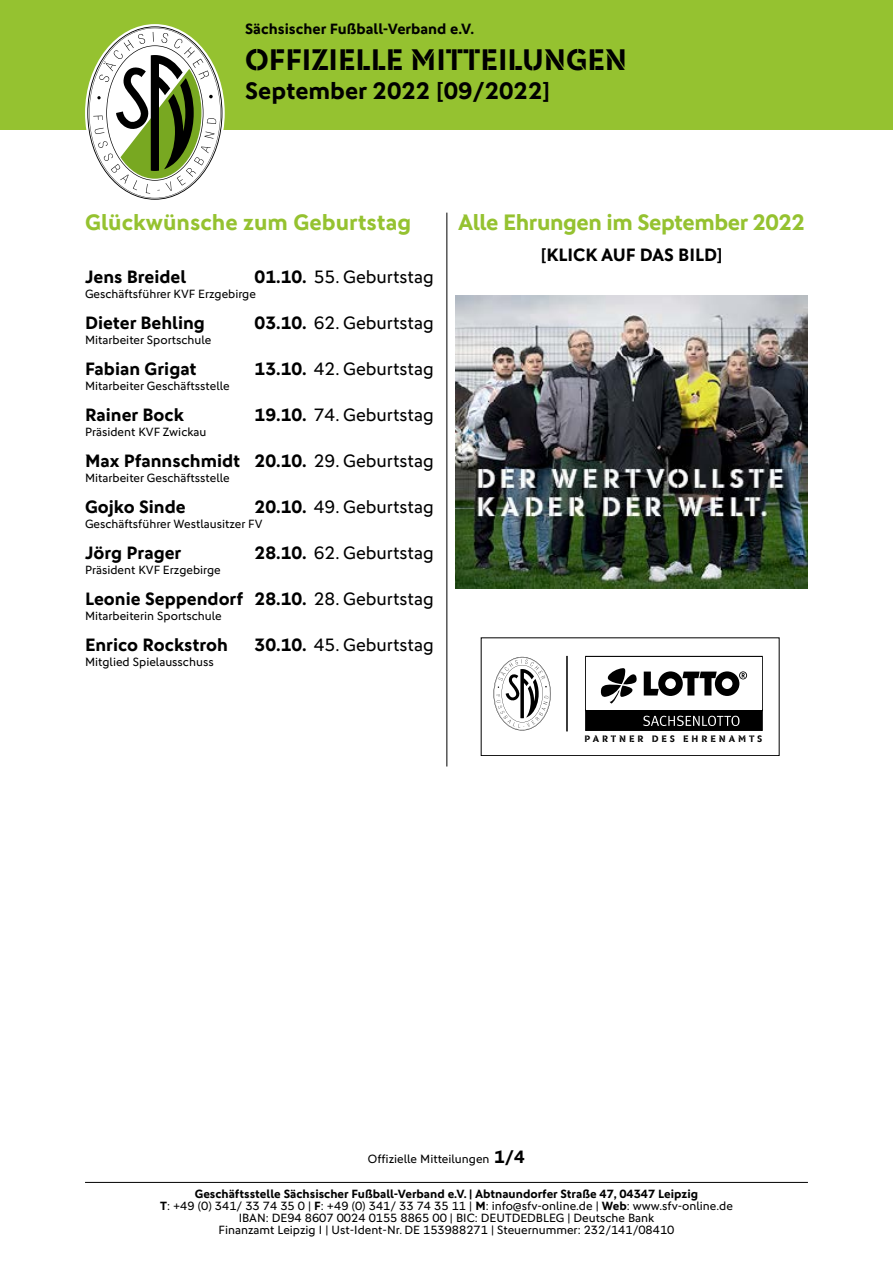
<style>
.page{position:relative;width:893px;height:1263px;background:#fff}
.page>*{position:absolute;margin:0;border:0;box-sizing:border-box;transform-origin:0 0}
.t1{font:30px "DFB Stencil";color:#000}
.t2{font:700 24px "DFB Sans";color:#000}
.t3{font:700 22.5px "DFB Sans";letter-spacing:-.01em;color:#95c230}
.t4{font:700 18px "DFB Sans";color:#000}
.t5{font:18px "DFB Sans";color:#000}
.t6{font:700 15px "DFB Sans";color:#000}
.t7{font:12px/12px "DFB Sans";color:#000;text-align:center}
.t8{font:9.45px "DFB Stencil";letter-spacing:.305em;color:#000}
.s1{font-weight:700}
.s2{font-weight:400}
.s3{font-weight:700;font-size:18px}
</style>
<div class="page">
<div style="left:0;top:0;width:893px;height:130px;background:#95c230"></div>
<svg style="left:87px;top:26px;width:135px;height:174px"></svg>
<hr style="left:85px;top:1182px;width:723px;height:1px;background:#000">
<hr style="left:566px;top:656px;width:2px;height:75px;background:#000">
<svg style="left:585px;top:656px;width:178px;height:75px"></svg>
<div style="left:481px;top:637px;width:298px;height:119px;border:1px solid #000"></div>
<svg style="left:493px;top:657px;width:58px;height:73px"></svg>
<hr style="left:446px;top:213px;width:1px;height:553px;background:#000">
<img style="left:455px;top:295px;width:353px;height:294px">
<p class="t6" style="left:245px;top:20px;width:230px">Sächsischer Fußball-Verband e.V.</p>
<h1 class="t1" style="left:245px;top:42px;width:383px">OFFIZIELLE MITTEILUNGEN</h1>
<h2 class="t2" style="left:245px;top:77px;width:306px">September 2022 [09/2022]</h2>
<h3 class="t3" style="left:85px;top:209px;width:328px">Glückwünsche zum Geburtstag</h3>
<h3 class="t4" style="left:85px;top:266px;width:103px">Jens Breidel</h3>
<h3 class="t5" style="left:255px;top:266px;width:181px"><span class="s1">01.10.</span> 55. Geburtstag</h3>
<p class="t7" style="left:85px;top:287px;width:172px">Geschäftsführer KVF Erzgebirge</p>
<h3 class="t4" style="left:85px;top:312px;width:121px">Dieter Behling</h3>
<h3 class="t5" style="left:255px;top:312px;width:181px"><span class="s1">03.10.</span> 62. Geburtstag</h3>
<p class="t7" style="left:85px;top:333px;width:128px">Mitarbeiter Sportschule</p>
<h3 class="t4" style="left:85px;top:358px;width:113px">Fabian Grigat</h3>
<h3 class="t5" style="left:255px;top:358px;width:181px"><span class="s1">13.10.</span> 42. Geburtstag</h3>
<p class="t7" style="left:85px;top:379px;width:146px">Mitarbeiter Geschäftsstelle</p>
<h3 class="t4" style="left:85px;top:404px;width:100px">Rainer Bock</h3>
<h3 class="t5" style="left:255px;top:404px;width:181px"><span class="s1">19.10.</span> 74. Geburtstag</h3>
<p class="t7" style="left:85px;top:425px;width:123px">Präsident KVF Zwickau</p>
<h3 class="t4" style="left:85px;top:450px;width:350px">Max Pfannschmidt 20.10. <span class="s2">29. Geburtstag</span></h3>
<p class="t7" style="left:85px;top:471px;width:146px">Mitarbeiter Geschäftsstelle</p>
<h3 class="t4" style="left:85px;top:496px;width:102px">Gojko Sinde</h3>
<h3 class="t5" style="left:255px;top:496px;width:181px"><span class="s1">20.10.</span> 49. Geburtstag</h3>
<p class="t7" style="left:85px;top:517px;width:179px">Geschäftsführer Westlausitzer FV</p>
<h3 class="t4" style="left:85px;top:542px;width:98px">Jörg Prager</h3>
<h3 class="t5" style="left:255px;top:542px;width:181px"><span class="s1">28.10.</span> 62. Geburtstag</h3>
<p class="t7" style="left:85px;top:563px;width:137px">Präsident KVF Erzgebirge</p>
<h3 class="t4" style="left:85px;top:588px;width:350px">Leonie Seppendorf 28.10. <span class="s2">28. Geburtstag</span></h3>
<p class="t7" style="left:85px;top:609px;width:138px">Mitarbeiterin Sportschule</p>
<h3 class="t4" style="left:85px;top:634px;width:144px">Enrico Rockstroh</h3>
<h3 class="t5" style="left:255px;top:634px;width:181px"><span class="s1">30.10.</span> 45. Geburtstag</h3>
<p class="t7" style="left:85px;top:655px;width:130px">Mitglied Spielausschuss</p>
<h3 class="t3" style="left:458px;top:209px;width:348px">Alle Ehrungen im September 2022</h3>
<h3 class="t4" style="left:541px;top:244px;width:183px">[KLICK AUF DAS BILD]</h3>
<p class="t8" style="left:585px;top:733px;width:179px">PARTNER DES EHRENAMTS</p>
<p class="t7" style="left:368px;top:1153px;width:159px">Offizielle Mitteilungen <span class="s3">1/4</span></p>
<p class="t7" style="left:160px;top:1188px;width:574px"><span class="s1">Geschäftsstelle Sächsischer Fußball-Verband e.V. | Abtnaundorfer Straße 47, 04347 Leipzig<br>T</span>: +49 (0) 341/ 33 74 35 0 | <span class="s1">F</span>: +49 (0) 341/ 33 74 35 11 | <span class="s1">M</span>: info@sfv-online.de | <span class="s1">Web</span>: www.sfv-online.de IBAN: DE94 8607 0024 0155 8865 00 | BIC: DEUTDEDBLEG | Deutsche Bank<br>Finanzamt Leipzig I | Ust-Ident-Nr. DE 153988271 | Steuernummer: 232/141/08410</p>
</div>
